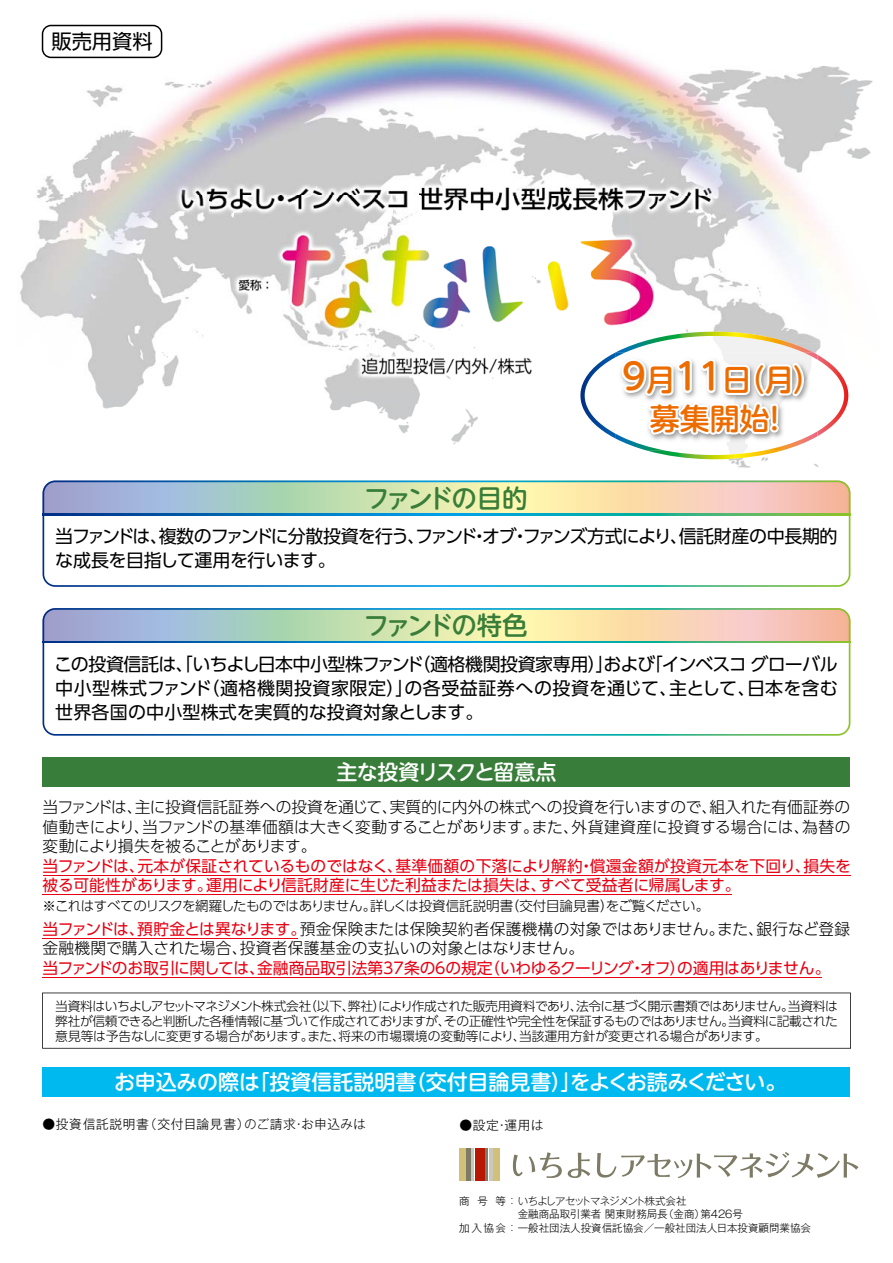
<style>
.page{position:relative;width:893px;height:1263px;background:#fff}
.page>*{position:absolute;margin:0;border:0;box-sizing:border-box;transform-origin:0 0}
.t1{font:500 30px/39px "UD Shin M Go Pro";color:#ed6c00;text-align:center}
.t2{font:500 25.5px "UD Shin M Go Pro";letter-spacing:-.115em;color:#387d39}
.t3{font:500 21px "UD Shin M Go Pro";letter-spacing:-.015em;color:#fff}
.t4{font:500 21px "UD Shin M Go Pro";letter-spacing:-.045em;color:#fff}
.t5{font:20.25px "UD Shin Go Pro";color:#000}
.t6{font:18px/24px "UD Shin Go Pro";letter-spacing:-.02em;color:#000;text-align:justify}
.t7{font:18px/24px "UD Shin Go Pro";letter-spacing:-.045em;color:#000}
.t8{font:300 15.75px/19.5px "UD Shin Go Pro";color:#000;text-align:justify}
.t9{font:15.75px/19.5px "UD Shin Go Pro";letter-spacing:-.005em;color:#e60012}
.t10{font:300 13.5px "UD Shin Go Pro";letter-spacing:-.03em;color:#000}
.t11{font:300 12.75px/15px "UD Shin Go Pro";color:#000;text-align:justify}
.t12{font:300 12.75px "Gothic MB101 Pro";letter-spacing:.05em;color:#000}
.t13{font:300 10.5px "Gothic MB101 Pro";color:#000}
.t14{font:300 10.5px "Gothic MB101 Pro";letter-spacing:-.1em;color:#000}
.s1{font-size:36px}
.s2{font-weight:400;color:#e60012}
</style>
<div class="page">
<img style="left:36px;top:15px;width:804px;height:181px">
<img style="left:840px;top:70px;width:33px;height:342px">
<img style="left:20px;top:196px;width:610px;height:196px">
<img style="left:630px;top:196px;width:211px;height:140px">
<img style="left:97px;top:392px;width:376px;height:52px">
<img style="left:649px;top:451px;width:131px;height:17px">
<svg style="left:43px;top:480px;width:807px;height:107px"></svg>
<svg style="left:43px;top:514px;width:807px;height:1px"></svg>
<svg style="left:42px;top:25px;width:120px;height:33px"></svg>
<svg style="left:43px;top:608px;width:807px;height:128px"></svg>
<svg style="left:43px;top:641px;width:807px;height:2px;background:#158ca4"></svg>
<div style="left:43px;top:757px;width:807px;height:30px;background:#387d39"></div>
<hr style="left:43px;top:875px;width:807px;height:1px;background:#e60012">
<hr style="left:43px;top:894px;width:689px;height:1px;background:#e60012">
<hr style="left:43px;top:938px;width:255px;height:1px;background:#e60012">
<hr style="left:43px;top:977px;width:779px;height:1px;background:#e60012">
<svg style="left:42px;top:992px;width:809px;height:56px"></svg>
<img style="left:580px;top:336px;width:264px;height:97px">
<svg style="left:616px;top:332px;width:104px;height:20px"></svg>
<img style="left:615px;top:352px;width:202px;height:99px">
<svg style="left:621px;top:359px;width:71px;height:37px"></svg>
<svg style="left:701px;top:359px;width:15px;height:34px"></svg>
<svg style="left:723px;top:363px;width:81px;height:33px"></svg>
<svg style="left:648px;top:402px;width:131px;height:33px"></svg>
<div style="left:43px;top:1067px;width:807px;height:30px;background:#00b9ef"></div>
<div style="left:459px;top:1148px;width:6px;height:32px;background:#d2bf7a"></div>
<div style="left:493px;top:1148px;width:6px;height:32px;background:#d2bf7a"></div>
<hr style="left:467px;top:1148px;width:4px;height:32px;background:#7d7b65">
<hr style="left:472px;top:1148px;width:2px;height:32px;background:#c9c8bd">
<hr style="left:486px;top:1148px;width:2px;height:32px;background:#7d7b65">
<hr style="left:489px;top:1148px;width:3px;height:32px;background:#c9c8bd">
<div style="left:475px;top:1148px;width:9px;height:32px;background:#b71804"></div>
<svg style="left:513px;top:1152px;width:49px;height:26px"></svg>
<svg style="left:568px;top:1152px;width:22px;height:26px"></svg>
<svg style="left:597px;top:1152px;width:261px;height:26px"></svg>
<p class="t5" style="left:51px;top:25px;width:103px">販売用資料</p>
<h1 class="t1" style="left:622px;top:359px;width:202px"><span class="s1">9</span>月<span class="s1">11</span>日（月）募集開始!</h1>
<h2 class="t2" style="left:364px;top:477px;width:165px">ファンドの目的</h2>
<p class="t7" style="left:55px;top:524px;width:784px">当ファンドは、複数のファンドに分散投資を行う、ファンド・オブ・ファンズ方式により、信託財産の中長期的な成長を目指して運用を行います。</p>
<h2 class="t2" style="left:364px;top:605px;width:165px">ファンドの特色</h2>
<p class="t6" style="left:54px;top:651px;width:785px">この投資信託は、「いちよし日本中小型株ファンド（適格機関投資家専用）」および「インベスコ グローバル中小型株式ファンド（適格機関投資家限定）」の各受益証券への投資を通じて、主として、日本を含む世界各国の中小型株式を実質的な投資対象とします。</p>
<h3 class="t4" style="left:336px;top:755px;width:222px">主な投資リスクと留意点</h3>
<p class="t8" style="left:43px;top:797px;width:809px">当ファンドは、主に投資信託証券への投資を通じて、実質的に内外の株式への投資を行いますので、組入れた有価証券の値動きにより、当ファンドの基準価額は大きく変動することがあります。また、外貨建資産に投資する場合には、為替の変動により損失を被ることがあります。</p>
<p class="t9" style="left:43px;top:856px;width:810px">当ファンドは、元本が保証されているものではなく、基準価額の下落により解約・償還金額が投資元本を下回り、損失を被る可能性があります。運用により信託財産に生じた利益または損失は、すべて受益者に帰属します。</p>
<p class="t10" style="left:43px;top:895px;width:668px">※これはすべてのリスクを網羅したものではありません。詳しくは投資信託説明書（交付目論見書）をご覧ください。</p>
<p class="t8" style="left:43px;top:918px;width:809px"><span class="s2">当ファンドは、預貯金とは異なります。</span>預金保険または保険契約者保護機構の対象ではありません。また、銀行など登録金融機関で購入された場合、投資者保護基金の支払いの対象とはなりません。</p>
<p class="t9" style="left:43px;top:958px;width:789px">当ファンドのお取引に関しては、金融商品取引法第37条の６の規定（いわゆるクーリング・オフ）の適用はありません。</p>
<p class="t11" style="left:55px;top:998px;width:784px">当資料はいちよしアセットマネジメント株式会社（以下、弊社）により作成された販売用資料であり、法令に基づく開示書類ではありません。当資料は弊社が信頼できると判断した各種情報に基づいて作成されておりますが、その正確性や完全性を保証するものではありません。当資料に記載された意見等は予告なしに変更する場合があります。また、将来の市場環境の変動等により、当該運用方針が変更される場合があります。</p>
<h3 class="t3" style="left:114px;top:1065px;width:674px">お申込みの際は「投資信託説明書（交付目論見書）」をよくお読みください。</h3>
<p class="t12" style="left:43px;top:1114px;width:325px">●投資信託説明書（交付目論見書）のご請求・お申込みは</p>
<p class="t12" style="left:459px;top:1114px;width:86px">●設定・運用は</p>
<p class="t14" style="left:459px;top:1192px;width:229px">商 号 等：いちよしアセットマネジメント株式会社</p>
<p class="t13" style="left:459px;top:1219px;width:353px">加入協会：一般社団法人投資信託協会／一般社団法人日本投資顧問業協会</p>
<p class="t13" style="left:518px;top:1206px;width:227px">金融商品取引業者 関東財務局長（金商）第426号</p>
</div>
